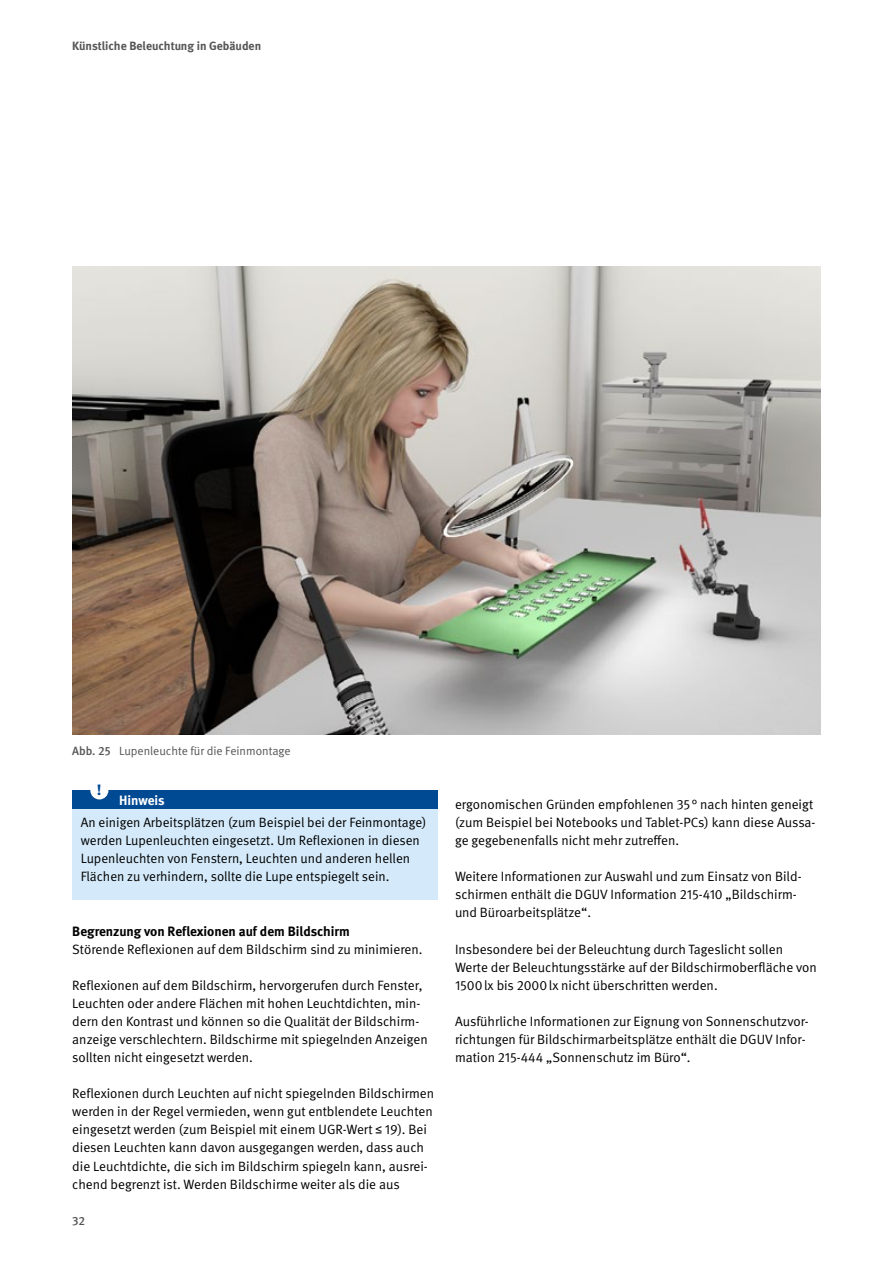
<style>
.page{position:relative;width:893px;height:1263px;background:#fff}
.page>*{position:absolute;margin:0;border:0;box-sizing:border-box;transform-origin:0 0}
.t1{font:700 15px "DGUV Meta Serif";color:#004993}
.FT{font:13.5px/18px "DGUV Meta";color:#000}
.STG_FT{font:13.5px/18px "DGUV Meta";color:#000}
.FT_ohne_Abstand_unte{font:700 13.5px "DGUV Meta";color:#000}
.STG_Titel{font:700 13.5px "DGUV Meta";letter-spacing:-.005em;color:#fff}
.t2{font:12px "DGUV Meta";color:#565656}
.t3{font:700 12px "DGUV Meta";color:#565656}
.t4{font:500 12px "DGUV Meta";color:#565656}
.s1{font-weight:500}
.s2{font-family:"Arial";font-size:12px}
</style>
<div class="page">
<div style="left:72px;top:791px;width:366px;height:18px;background:#004993"></div>
<div style="left:72px;top:809px;width:366px;height:90px;background:#d4eafa"></div>
<img style="left:72px;top:267px;width:749px;height:468px">
<div style="left:90px;top:781px;width:18px;height:18px;background:#fff;border-radius:50%"></div>
<p class="t3" style="left:72px;top:39px;width:190px">Künstliche Beleuchtung in Gebäuden</p>
<p class="t2" style="left:72px;top:744px;width:220px"><span class="s1">Abb. 25</span> Lupenleuchte für die Feinmontage</p>
<p class="t1" style="left:97px;top:780px;width:6px">!</p>
<p class="STG_Titel" style="left:119px;top:792px;width:47px">Hinweis</p>
<p class="STG_FT" style="left:81px;top:814px;width:347px">An einigen Arbeitsplätzen (zum Beispiel bei der Feinmontage) werden Lupenleuchten eingesetzt. Um Reflexionen in diesen Lupenleuchten von Fenstern, Leuchten und anderen hellen Flächen zu verhindern, sollte die Lupe entspiegelt sein.</p>
<p class="FT_ohne_Abstand_unte" style="left:72px;top:923px;width:279px">Begrenzung von Reflexionen auf dem Bildschirm</p>
<p class="FT" style="left:72px;top:940px;width:352px">Störende Reflexionen auf dem Bildschirm sind zu minimieren.</p>
<p class="FT" style="left:72px;top:976px;width:357px">Reflexionen auf dem Bildschirm, hervorgerufen durch Fenster, Leuchten oder andere Flächen mit hohen Leuchtdichten, min&shy;dern den Kontrast und können so die Qualität der Bildschirm&shy;anzeige verschlechtern. Bildschirme mit spiegelnden Anzeigen sollten nicht eingesetzt werden.</p>
<p class="FT" style="left:72px;top:1085px;width:363px">Reflexionen durch Leuchten auf nicht spiegelnden Bildschirmen werden in der Regel vermieden, wenn gut entblendete Leuchten eingesetzt werden (zum Beispiel mit einem UGR-Wert <span class="s2">≤</span> 19). Bei diesen Leuchten kann davon ausgegangen werden, dass auch die Leuchtdichte, die sich im Bildschirm spiegeln kann, ausrei&shy;chend begrenzt ist. Werden Bildschirme weiter als die aus</p>
<p class="t4" style="left:72px;top:1213px;width:15px">32</p>
<p class="FT" style="left:455px;top:796px;width:362px">ergonomischen Gründen empfohlenen 35 ° nach hinten geneigt (zum Beispiel bei Notebooks und Tablet-PCs) kann diese Aussa&shy;ge gegebenenfalls nicht mehr zutreffen.</p>
<p class="FT" style="left:455px;top:868px;width:348px">Weitere Informationen zur Auswahl und zum Einsatz von Bild&shy;schirmen enthält die DGUV Information 215-410 „Bildschirm&shy;und Büroarbeitsplätze“.</p>
<p class="FT" style="left:455px;top:940px;width:363px">Insbesondere bei der Beleuchtung durch Tageslicht sollen<br>Werte der Beleuchtungsstärke auf der Bildschirmoberfläche von<br>1500lx bis 2000lx nicht überschritten werden.</p>
<p class="FT" style="left:455px;top:1012px;width:355px">Ausführliche Informationen zur Eignung von Sonnenschutzvor&shy;richtungen für Bildschirmarbeitsplätze enthält die DGUV Infor&shy;mation 215-444 „Sonnenschutz im Büro“.</p>
</div>
